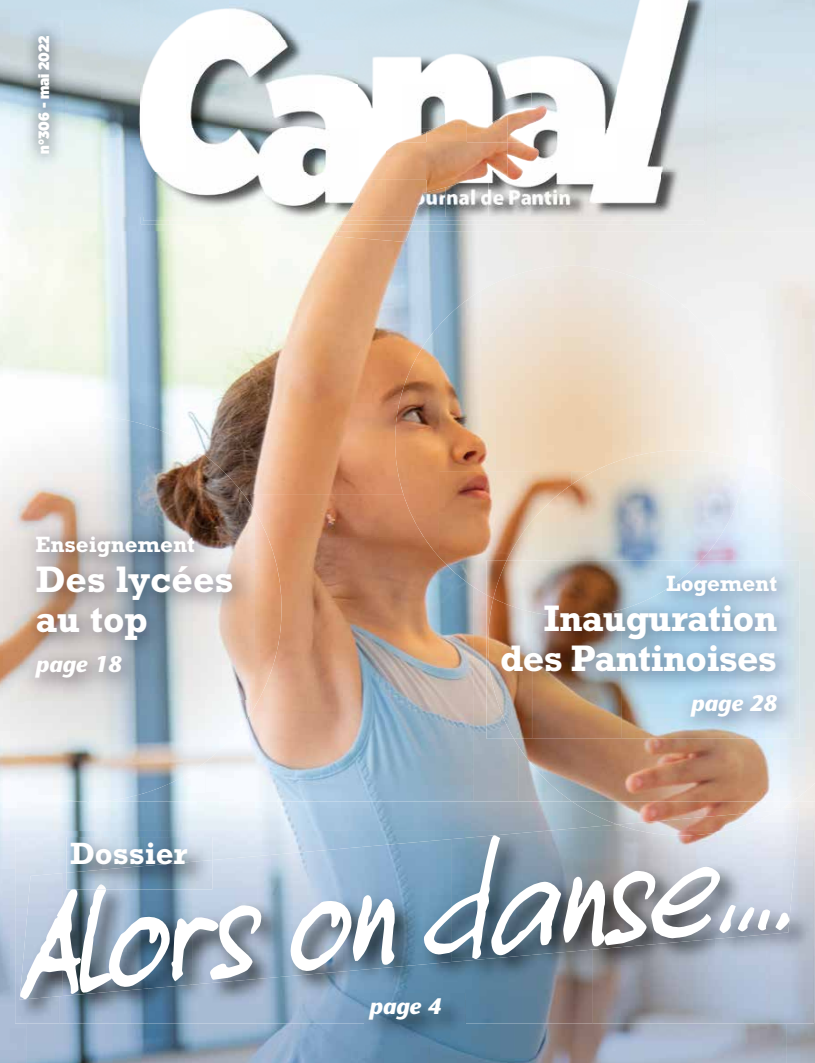
<style>
.page{position:relative;width:815px;height:1063px;background:#fff}
.page>*{position:absolute;margin:0;border:0;box-sizing:border-box;transform-origin:0 0}
.t1{font:italic 127.5px "Guy Script";color:#fff;scale:.9 1}
.t2{font:700 37.5px/40px "Rockwell";letter-spacing:-.02em;color:#fff;text-align:right}
.t3{font:700 37.5px/40px "Rockwell";color:#fff}
.t4{font:700 31.25px "Rockwell";color:#fff}
.t5{font:700 22.5px "Rockwell";color:#fff}
.t6{font:italic 700 22.5px "Stone Sans";letter-spacing:-.015em;color:#fff}
.t7{font:900 15px "Gotham Narrow";letter-spacing:.015em;color:#fff}
</style>
<div class="page">
<img style="left:0;top:231px;width:250px;height:219px">
<img style="left:250px;top:231px;width:179px;height:263px">
<img style="left:429px;top:231px;width:89px;height:88px">
<img style="left:429px;top:319px;width:10px;height:6px">
<img style="left:239px;top:450px;width:11px;height:38px">
<img style="left:282px;top:494px;width:113px;height:44px">
<img style="left:282px;top:538px;width:191px;height:176px">
<img style="left:473px;top:595px;width:41px;height:207px">
<img style="left:239px;top:714px;width:235px;height:88px">
<img style="left:0;top:802px;width:572px;height:39px">
<img style="left:26px;top:1024px;width:358px;height:39px">
<img style="left:429px;top:1024px;width:358px;height:39px">
<img style="left:384px;top:1045px;width:45px;height:18px">
<img style="left:545px;top:809px;width:254px;height:22px">
<img style="left:0;top:0;width:116px;height:231px">
<img style="left:116px;top:217px;width:581px;height:14px">
<img style="left:439px;top:266px;width:221px;height:205px">
<img style="left:395px;top:325px;width:44px;height:232px">
<img style="left:439px;top:471px;width:68px;height:83px">
<img style="left:439px;top:554px;width:68px;height:41px">
<img style="left:514px;top:739px;width:278px;height:63px">
<img style="left:572px;top:802px;width:220px;height:23px">
<img style="left:507px;top:450px;width:240px;height:110px">
<img style="left:618px;top:811px;width:160px;height:20px">
<img style="left:0;top:416px;width:239px;height:128px">
<img style="left:239px;top:488px;width:43px;height:242px">
<img style="left:0;top:544px;width:25px;height:247px">
<img style="left:25px;top:700px;width:214px;height:102px">
<img style="left:15px;top:831px;width:89px;height:77px">
<img style="left:104px;top:831px;width:347px;height:8px">
<img style="left:15px;top:908px;width:44px;height:116px">
<img style="left:593px;top:958px;width:177px;height:66px">
<img style="left:148px;top:958px;width:445px;height:66px">
<img style="left:59px;top:992px;width:89px;height:32px">
<img style="left:63px;top:873px;width:43px;height:123px">
<img style="left:192px;top:839px;width:260px;height:146px">
<img style="left:451px;top:831px;width:346px;height:127px">
<img style="left:20px;top:873px;width:43px;height:127px">
<img style="left:106px;top:890px;width:86px;height:102px">
<img style="left:451px;top:957px;width:52px;height:5px">
<img style="left:640px;top:831px;width:84px;height:5px">
<img style="left:364px;top:993px;width:102px;height:52px">
<img style="left:20px;top:521px;width:234px;height:179px">
<img style="left:487px;top:598px;width:1px;height:141px">
<img style="left:487px;top:560px;width:6px;height:38px">
<img style="left:488px;top:598px;width:44px;height:141px">
<img style="left:622px;top:560px;width:177px;height:179px">
<img style="left:532px;top:617px;width:90px;height:122px">
<img style="left:493px;top:560px;width:208px;height:57px">
<img style="left:67px;top:837px;width:145px;height:23px">
<img style="left:67px;top:860px;width:145px;height:30px">
<svg style="left:704px;top:217px;width:3px;height:4px"></svg>
<img style="left:141px;top:217px;width:563px;height:7px">
<img style="left:143px;top:217px;width:561px;height:4px">
<img style="left:102px;top:0;width:41px;height:217px">
<img style="left:143px;top:0;width:561px;height:85px">
<img style="left:190px;top:85px;width:255px;height:44px">
<img style="left:491px;top:85px;width:213px;height:88px">
<img style="left:143px;top:129px;width:187px;height:44px">
<img style="left:420px;top:129px;width:6px;height:3px">
<img style="left:143px;top:173px;width:203px;height:44px">
<img style="left:426px;top:192px;width:19px;height:25px">
<img style="left:445px;top:173px;width:259px;height:44px">
<img style="left:335px;top:231px;width:75px;height:11px">
<img style="left:338px;top:224px;width:74px;height:7px">
<img style="left:342px;top:221px;width:71px;height:3px">
<img style="left:344px;top:217px;width:71px;height:4px">
<img style="left:397px;top:132px;width:29px;height:11px">
<img style="left:426px;top:119px;width:41px;height:24px">
<img style="left:467px;top:114px;width:40px;height:29px">
<img style="left:507px;top:106px;width:40px;height:37px">
<img style="left:367px;top:152px;width:19px;height:28px">
<img style="left:386px;top:143px;width:153px;height:37px">
<img style="left:346px;top:180px;width:80px;height:37px">
<img style="left:426px;top:180px;width:41px;height:12px">
<img style="left:23px;top:20px;width:42px;height:148px">
<p class="t7" style="left:34px;top:154px;width:120px;rotate:-90deg">n°306 - mai 2022</p>
<p class="t5" style="left:35px;top:531px;width:161px">Enseignement</p>
<p class="t3" style="left:35px;top:559px;width:200px">Des lycées au top</p>
<p class="t6" style="left:35px;top:651px;width:88px">page 18</p>
<p class="t5" style="left:666px;top:570px;width:112px">Logement</p>
<p class="t2" style="left:500px;top:598px;width:278px">Inauguration des Pantinoises</p>
<p class="t6" style="left:691px;top:690px;width:88px">page 28</p>
<h1 class="t1" style="left:12px;top:849px;width:857px;rotate:-5deg">Alors on danse….</h1>
<p class="t6" style="left:369px;top:993px;width:74px">page 4</p>
<p class="t4" style="left:70px;top:835px;width:119px">Dossier</p>
</div>
